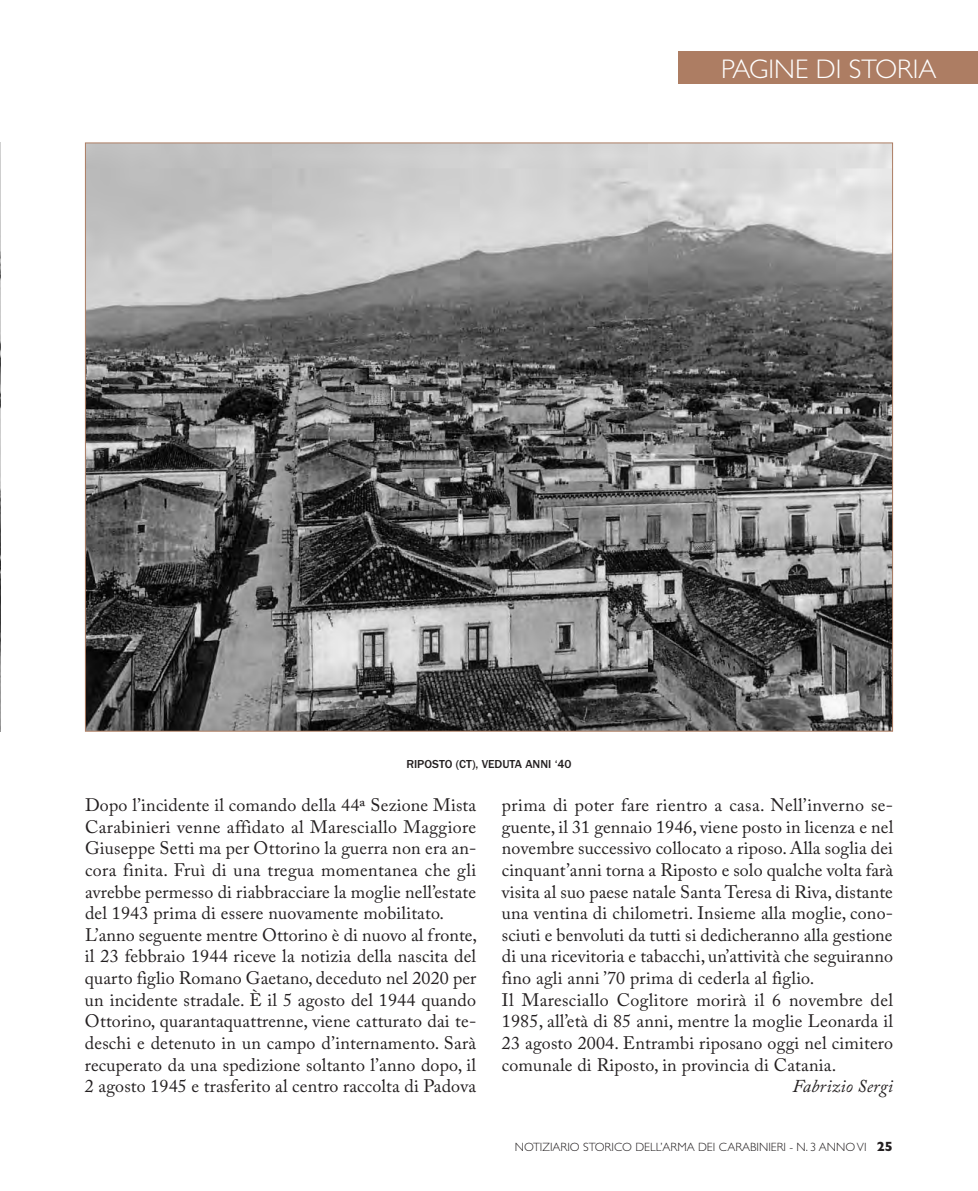
<style>
.page{position:relative;width:978px;height:1191px;background:#fff}
.page>*{position:absolute;margin:0;border:0;box-sizing:border-box;transform-origin:0 0}
.t1{font:300 27px "Gill Sans";color:#fff}
.t2{font:18px/21.6px "Adobe Caslon Pro";letter-spacing:.01em;color:#231f20}
.t3{font:italic 18px "Adobe Caslon Pro";letter-spacing:.01em;color:#231f20}
.t4{font:300 12px "Gill Sans";color:#231f20}
.t5{font:500 12px "Franklin Gothic";color:#231f20}
.s1{font-weight:700;font-size:13.5px}
</style>
<div class="page">
<div style="left:679px;top:51px;width:299px;height:33px;background:#ad7d63"></div>
<img style="left:87px;top:144px;width:804px;height:585px">
<img style="left:0;top:142px;width:1px;height:589px">
<h1 class="t1" style="left:721px;top:52px;width:217px">PAGINE DI STORIA</h1>
<p class="t5" style="left:406px;top:757px;width:167px">RIPOSTO (CT), VEDUTA ANNI ‘40</p>
<p class="t2" style="left:85px;top:796px;width:394px">Dopo l’incidente il comando della 44a Sezione Mista Carabinieri venne affidato al Maresciallo Maggiore Giuseppe Setti ma per Ottorino la guerra non era an&shy;cora finita. Fruì di una tregua momentanea che gli avrebbe permesso di riabbracciare la moglie nell’estate del 1943 prima di essere nuovamente mobilitato.<br>L’anno seguente mentre Ottorino è di nuovo al fronte, il 23 febbraio 1944 riceve la notizia della nascita del quarto figlio Romano Gaetano, deceduto nel 2020 per un incidente stradale. È il 5 agosto del 1944 quando Ottorino, quarantaquattrenne, viene catturato dai te&shy;deschi e detenuto in un campo d’internamento. Sarà recuperato da una spedizione soltanto l’anno dopo, il 2 agosto 1945 e trasferito al centro raccolta di Padova</p>
<p class="t2" style="left:502px;top:796px;width:393px">prima di poter fare rientro a casa. Nell’inverno se&shy;guente, il 31 gennaio 1946, viene posto in licenza e nel novembre successivo collocato a riposo. Alla soglia dei cinquant’anni torna a Riposto e solo qualche volta farà visita al suo paese natale Santa Teresa di Riva, distante una ventina di chilometri. Insieme alla moglie, cono&shy;sciuti e benvoluti da tutti si dedicheranno alla gestione di una ricevitoria e tabacchi, un’attività che seguiranno fino agli anni ’70 prima di cederla al figlio.<br>Il Maresciallo Coglitore morirà il 6 novembre del 1985, all’età di 85 anni, mentre la moglie Leonarda il 23 agosto 2004. Entrambi riposano oggi nel cimitero comunale di Riposto, in provincia di Catania.</p>
<p class="t3" style="left:793px;top:1080px;width:102px">Fabrizio Sergi</p>
<p class="t4" style="left:515px;top:1140px;width:380px">NOTIZIARIO STORICO DELL’ARMA DEI CARABINIERI - N. 3 ANNO VI <span class="s1">25</span></p>
</div>
